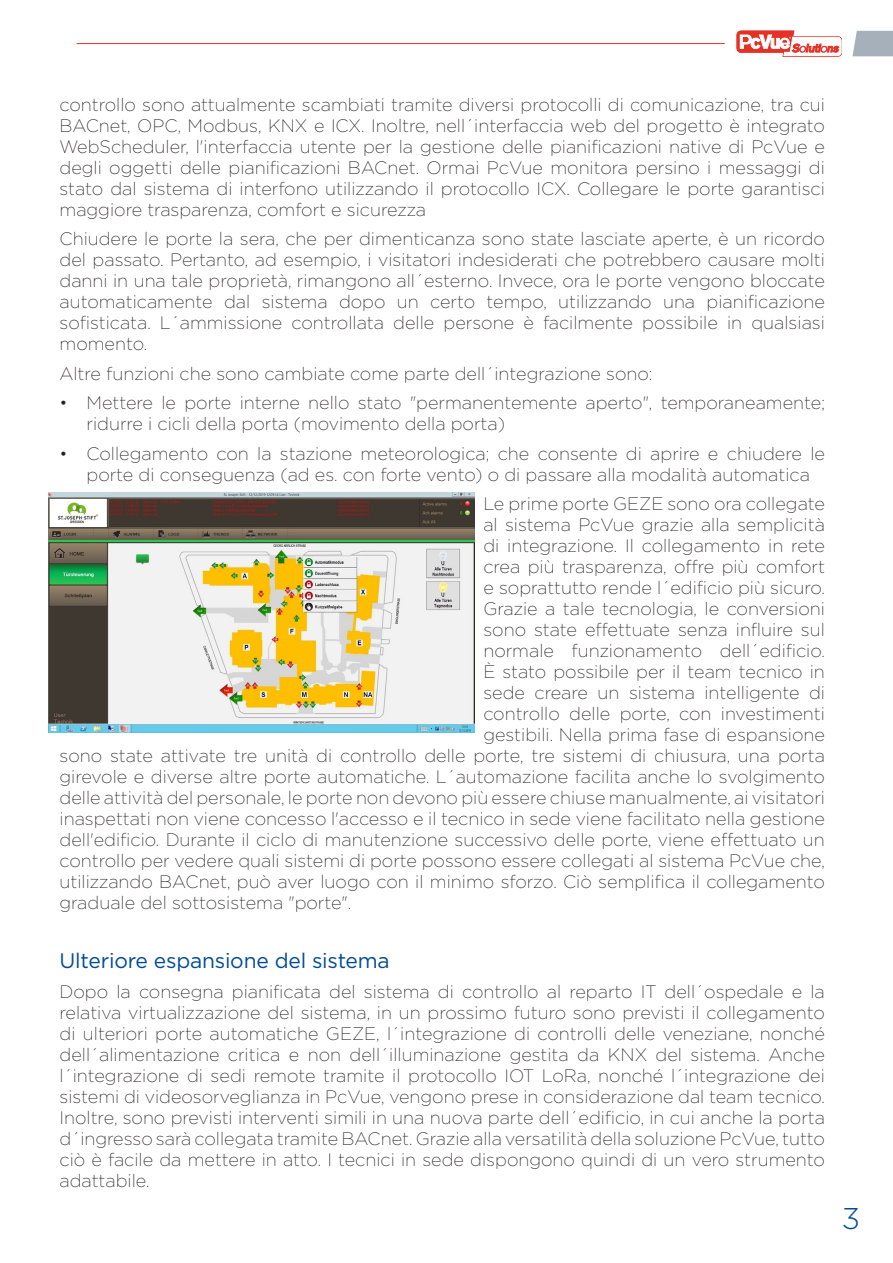
<style>
.page{position:relative;width:893px;height:1263px;background:#fff}
.page>*{position:absolute;margin:0;border:0;box-sizing:border-box;transform-origin:0 0}
.t1{font:300 30px "Gotham";color:#004c97}
.t2{font:21px "Gotham";letter-spacing:-.01em;color:#004c97}
.t3{font:200 18px/21px "Gotham";color:#231f20;text-align:justify}
</style>
<div class="page">
<img style="left:48px;top:492px;width:427px;height:240px">
<svg style="left:852px;top:31px;width:41px;height:25px"></svg>
<hr style="left:77px;top:43px;width:648px;height:1px;background:#e53025">
<svg style="left:737px;top:31px;width:105px;height:25px"></svg>
<p class="t3" style="left:60px;top:93px;width:767px">controllo sono attualmente scambiati tramite diversi protocolli di comunicazione, tra cui BACnet, OPC, Modbus, KNX e ICX. Inoltre, nell´interfaccia web del progetto è integrato WebScheduler, l'interfaccia utente per la gestione delle pianificazioni native di PcVue e degli oggetti delle pianificazioni BACnet. Ormai PcVue monitora persino i messaggi di stato dal sistema di interfono utilizzando il protocollo ICX. Collegare le porte garantisci maggiore trasparenza, comfort e sicurezza</p>
<p class="t3" style="left:60px;top:228px;width:767px">Chiudere le porte la sera, che per dimenticanza sono state lasciate aperte, è un ricordo del passato. Pertanto, ad esempio, i visitatori indesiderati che potrebbero causare molti danni in una tale proprietà, rimangono all´esterno. Invece, ora le porte vengono bloccate automaticamente dal sistema dopo un certo tempo, utilizzando una pianificazione sofisticata. L´ammissione controllata delle persone è facilmente possibile in qualsiasi momento.</p>
<p class="t3" style="left:60px;top:362px;width:594px">Altre funzioni che sono cambiate come parte dell´integrazione sono:</p>
<p class="t3" style="left:87px;top:392px;width:740px;text-indent:-27px">• Mettere le porte interne nello stato "permanentemente aperto", temporaneamente; ridurre i cicli della porta (movimento della porta)</p>
<p class="t3" style="left:87px;top:442px;width:740px;text-indent:-27px">• Collegamento con la stazione meteorologica; che consente di aprire e chiudere le porte di conseguenza (ad es. con forte vento) o di passare alla modalità automatica</p>
<p class="t3" style="left:483px;top:493px;width:343px">Le prime porte GEZE sono ora collegate</p>
<p class="t3" style="left:483px;top:514px;width:343px">al sistema PcVue grazie alla semplicità</p>
<p class="t3" style="left:483px;top:535px;width:343px">di integrazione. Il collegamento in rete</p>
<p class="t3" style="left:483px;top:556px;width:343px">crea più trasparenza, offre più comfort</p>
<p class="t3" style="left:483px;top:577px;width:343px">e soprattutto rende l´edificio più sicuro.</p>
<p class="t3" style="left:483px;top:598px;width:343px">Grazie a tale tecnologia, le conversioni</p>
<p class="t3" style="left:483px;top:619px;width:343px">sono state effettuate senza influire sul</p>
<p class="t3" style="left:483px;top:640px;width:343px">normale funzionamento dell´edificio.</p>
<p class="t3" style="left:483px;top:661px;width:343px">È stato possibile per il team tecnico in</p>
<p class="t3" style="left:483px;top:682px;width:343px">sede creare un sistema intelligente di</p>
<p class="t3" style="left:483px;top:703px;width:343px">controllo delle porte, con investimenti</p>
<p class="t3" style="left:483px;top:724px;width:343px">gestibili. Nella prima fase di espansione</p>
<p class="t3" style="left:60px;top:745px;width:767px">sono state attivate tre unità di controllo delle porte, tre sistemi di chiusura, una porta</p>
<p class="t3" style="left:60px;top:766px;width:767px">girevole e diverse altre porte automatiche. L´automazione facilita anche lo svolgimento</p>
<p class="t3" style="left:60px;top:787px;width:767px">delle attività del personale, le porte non devono più essere chiuse manualmente, ai visitatori</p>
<p class="t3" style="left:60px;top:808px;width:767px">inaspettati non viene concesso l'accesso e il tecnico in sede viene facilitato nella gestione</p>
<p class="t3" style="left:60px;top:829px;width:767px">dell'edificio. Durante il ciclo di manutenzione successivo delle porte, viene effettuato un</p>
<p class="t3" style="left:60px;top:850px;width:767px">controllo per vedere quali sistemi di porte possono essere collegati al sistema PcVue che,</p>
<p class="t3" style="left:60px;top:871px;width:767px">utilizzando BACnet, può aver luogo con il minimo sforzo. Ciò semplifica il collegamento</p>
<p class="t3" style="left:60px;top:892px;width:293px">graduale del sottosistema "porte".</p>
<p class="t2" style="left:60px;top:947px;width:332px">Ulteriore espansione del sistema</p>
<p class="t3" style="left:60px;top:980px;width:767px">Dopo la consegna pianificata del sistema di controllo al reparto IT dell´ospedale e la relativa virtualizzazione del sistema, in un prossimo futuro sono previsti il collegamento di ulteriori porte automatiche GEZE, l´integrazione di controlli delle veneziane, nonché dell´alimentazione critica e non dell´illuminazione gestita da KNX del sistema. Anche l´integrazione di sedi remote tramite il protocollo IOT LoRa, nonché l´integrazione dei sistemi di videosorveglianza in PcVue, vengono prese in considerazione dal team tecnico.<br>Inoltre, sono previsti interventi simili in una nuova parte dell´edificio, in cui anche la porta d´ingresso sarà collegata tramite BACnet. Grazie alla versatilità della soluzione PcVue, tutto ciò è facile da mettere in atto. I tecnici in sede dispongono quindi di un vero strumento adattabile.</p>
<h1 class="t1" style="left:842px;top:1199px;width:20px">3</h1>
</div>
